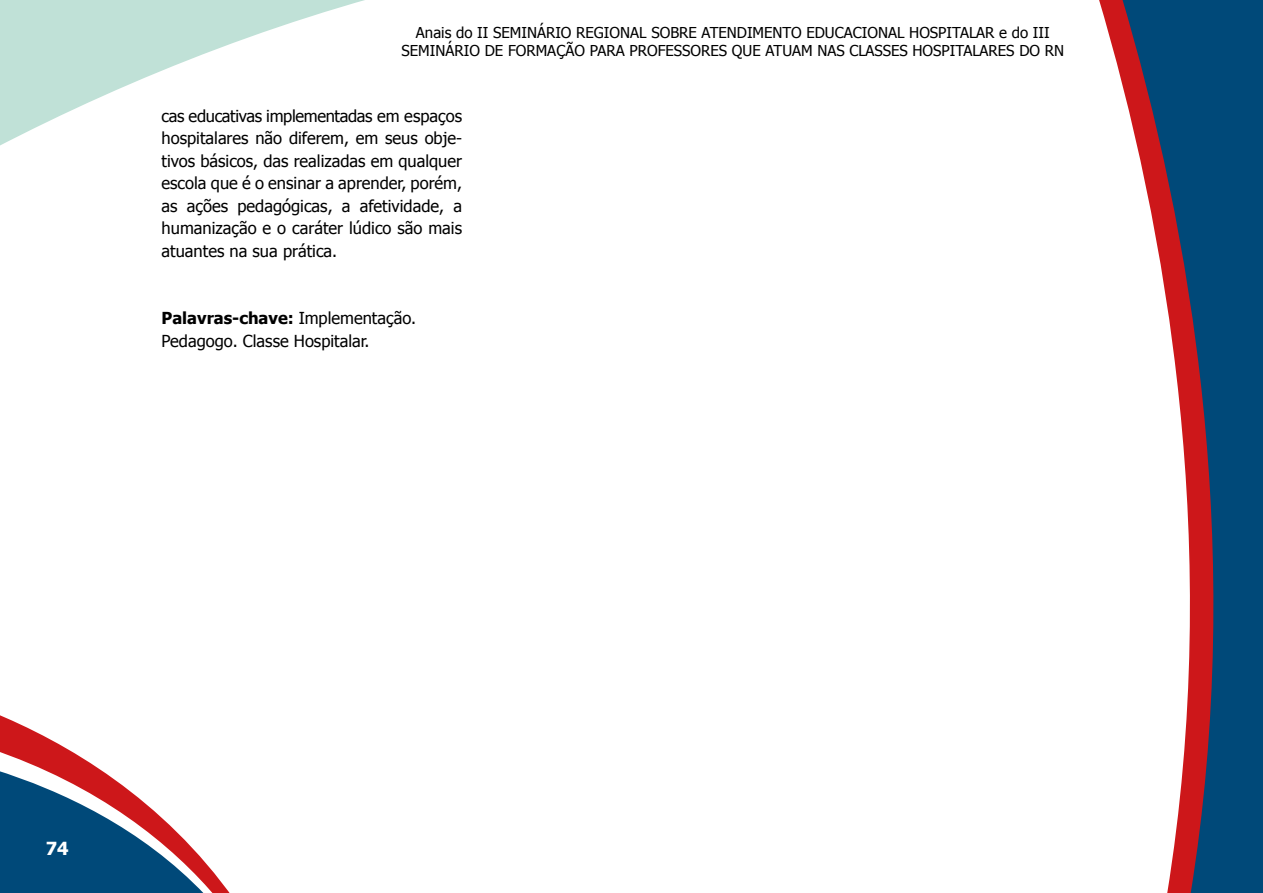
<style>
.page{position:relative;width:1263px;height:893px;background:#fff}
.page>*{position:absolute;margin:0;border:0;box-sizing:border-box;transform-origin:0 0}
.t1{font:700 18px "Tahoma";color:#fff}
.t2{font:16.5px/22.5px "Tahoma";color:#000;text-align:justify}
.t3{font:15px/18px "Tahoma";color:#000;text-align:center}
.s1{font-weight:700}
</style>
<div class="page">
<svg style="left:0;top:715px;width:230px;height:178px"></svg>
<svg style="left:0;top:0;width:365px;height:146px"></svg>
<svg style="left:1099px;top:0;width:22px;height:79px"></svg>
<svg style="left:1121px;top:0;width:142px;height:893px;fill:#004979"></svg>
<p class="t3" style="left:402px;top:23px;width:664px">Anais do II SEMINÁRIO REGIONAL SOBRE ATENDIMENTO EDUCACIONAL HOSPITALAR e do III<br>SEMINÁRIO DE FORMAÇÃO PARA PROFESSORES QUE ATUAM NAS CLASSES HOSPITALARES DO RN</p>
<p class="t2" style="left:162px;top:104px;width:302px">cas educativas implementadas em espaços hospitalares não diferem, em seus obje&shy;tivos básicos, das realizadas em qualquer escola que é o ensinar a aprender, porém, as ações pedagógicas, a afetividade, a humanização e o caráter lúdico são mais atuantes na sua prática.</p>
<p class="t2" style="left:162px;top:306px;width:256px"><span class="s1">Palavras-chave:</span> Implementação.<br>Pedagogo. Classe Hospitalar.</p>
<p class="t1" style="left:46px;top:835px;width:24px">74</p>
</div>
